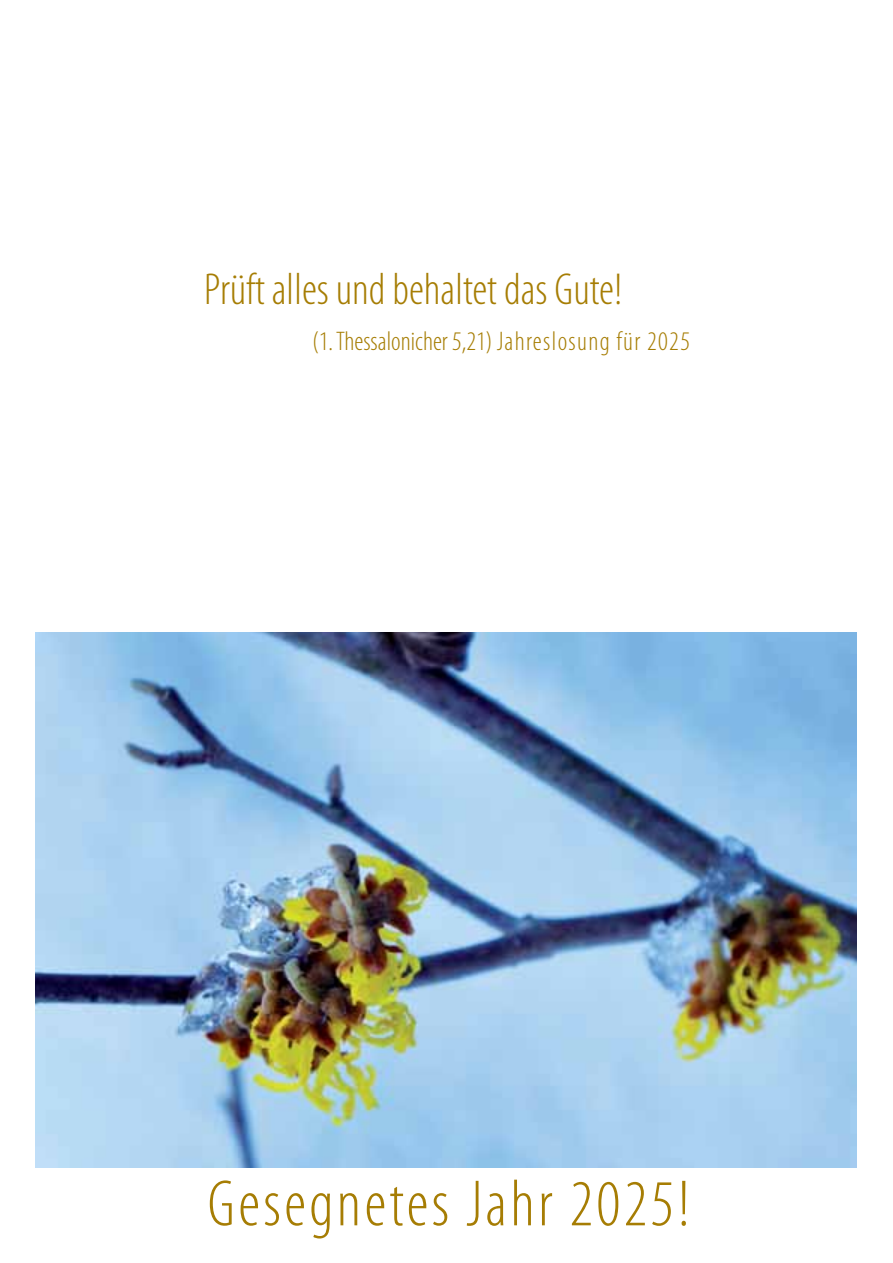
<style>
.page{position:relative;width:893px;height:1263px;background:#fff}
.page>*{position:absolute;margin:0;border:0;box-sizing:border-box;transform-origin:0 0}
.t1{font:300 condensed 66px "Myriad Pro";letter-spacing:.05em;color:#a67d04}
.t2{font:300 condensed 45px "Myriad Pro";color:#a67d04}
.t3{font:300 condensed 27px "Myriad Pro";letter-spacing:.04em;color:#a67d04}
</style>
<div class="page">
<img style="left:36px;top:632px;width:821px;height:536px">
<h2 class="t2" style="left:204px;top:263px;width:420px">Prüft alles und behaltet das Gute!</h2>
<p class="t3" style="left:312px;top:325px;width:379px">(1. Thessalonicher 5,21) Jahreslosung für 2025</p>
<h1 class="t1" style="left:207px;top:1164px;width:484px">Gesegnetes Jahr 2025!</h1>
</div>
